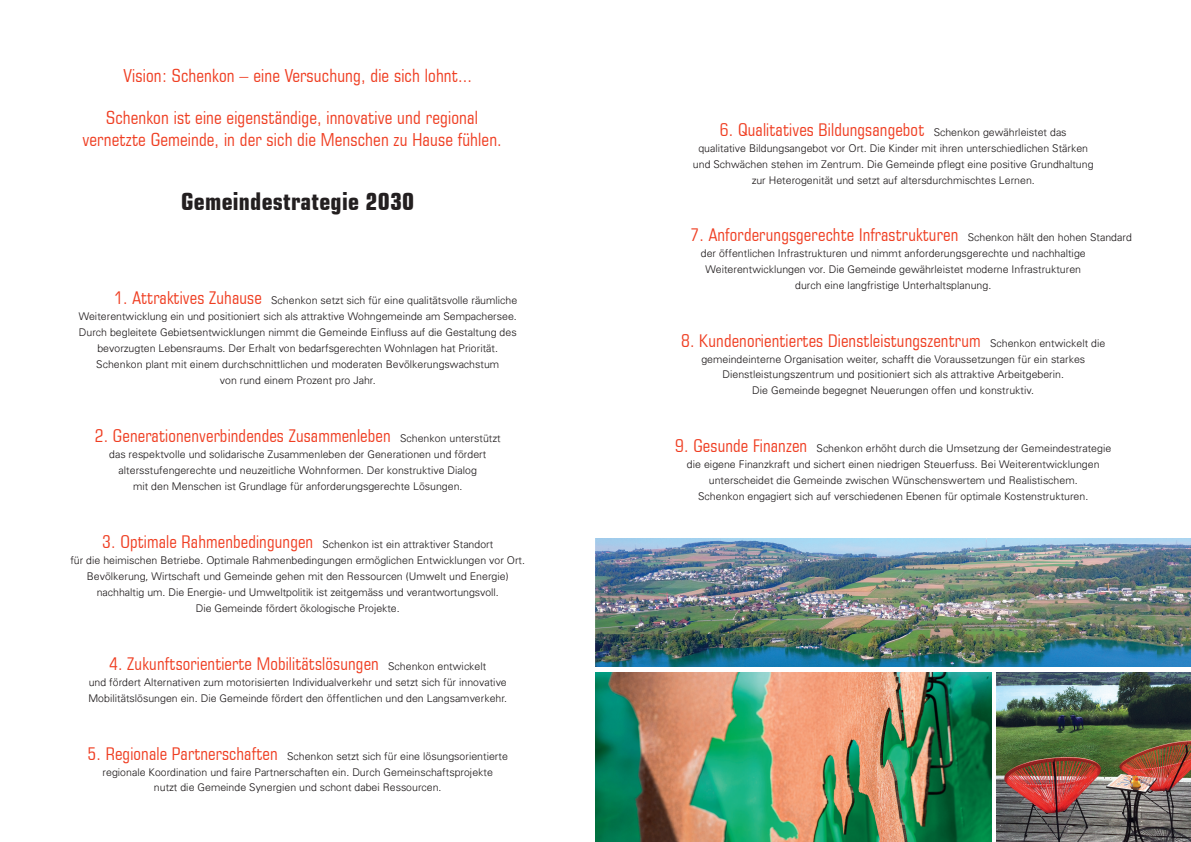
<style>
.page{position:relative;width:1191px;height:842px;background:#fff}
.page>*{position:absolute;margin:0;border:0;box-sizing:border-box;transform-origin:0 0}
.t1{font:700 condensed 24px "Square 721 BT";letter-spacing:.01em;color:#231f20}
.t2{font:condensed 18px/22px "Square 721 BT";letter-spacing:.01em;color:#ef3e22;text-align:center}
.t3{font:condensed 17.6px "Square 721 BT";letter-spacing:.01em;color:#ef3e22}
.t4{font:300 10.6px/15.8px "Univers";letter-spacing:.005em;color:#231f20;text-align:center}
.s1{font-family:"Square 721 BT";font-weight:400;font-stretch:condensed;font-size:17.6px;color:#ef3e22}
.s2{font-family:"Univers";font-weight:300;font-stretch:normal;font-size:10.6px;color:#231f20}
</style>
<div class="page">
<img style="left:595px;top:538px;width:596px;height:129px">
<img style="left:595px;top:673px;width:396px;height:169px">
<img style="left:996px;top:673px;width:195px;height:169px">
<h2 class="t2" style="left:123px;top:65px;width:350px">Vision: Schenkon – eine Versuchung, die sich lohnt...</h2>
<h2 class="t2" style="left:82px;top:107px;width:421px">Schenkon ist eine eigenständige, innovative und regional vernetzte Gemeinde, in der sich die Menschen zu Hause fühlen.</h2>
<h1 class="t1" style="left:181px;top:187px;width:234px">Gemeindestrategie 2030</h1>
<p class="t4" style="left:114px;top:292px;width:404px"><span class="s1">1. Attraktives Zuhause</span> Schenkon setzt sich für eine qualitätsvolle räumliche</p>
<p class="t4" style="left:79px;top:308px;width:439px">Weiterentwicklung ein und positioniert sich als attraktive Wohngemeinde am Sempachersee.</p>
<p class="t4" style="left:79px;top:324px;width:439px">Durch begleitete Gebietsentwicklungen nimmt die Gemeinde Einfluss auf die Gestaltung des</p>
<p class="t4" style="left:97px;top:340px;width:402px">bevorzugten Lebensraums. Der Erhalt von bedarfsgerechten Wohnlagen hat Priorität.</p>
<p class="t4" style="left:96px;top:356px;width:404px">Schenkon plant mit einem durchschnittlichen und moderaten Bevölkerungswachstum</p>
<p class="t4" style="left:220px;top:372px;width:157px">von rund einem Prozent pro Jahr.</p>
<h3 class="t3" style="left:95px;top:425px;width:407px">2. Generationenverbindendes Zusammenleben <span class="s2">Schenkon unterstützt</span></h3>
<p class="t4" style="left:109px;top:446px;width:379px">das respektvolle und solidarische Zusammenleben der Generationen und fördert altersstufengerechte und neuzeitliche Wohnformen. Der konstruktive Dialog<br>mit den Menschen ist Grundlage für anforderungsgerechte Lösungen.</p>
<p class="t4" style="left:70px;top:536px;width:456px"><span class="s1">3. Optimale Rahmenbedingungen</span> Schenkon ist ein attraktiver Standort<br>für die heimischen Betriebe. Optimale Rahmenbedingungen ermöglichen Entwicklungen vor Ort.<br>Bevölkerung, Wirtschaft und Gemeinde gehen mit den Ressourcen (Umwelt und Energie) nachhaltig um. Die Energie- und Umweltpolitik ist zeitgemäss und verantwortungsvoll.<br>Die Gemeinde fördert ökologische Projekte.</p>
<h3 class="t3" style="left:109px;top:653px;width:379px">4. Zukunftsorientierte Mobilitätslösungen <span class="s2">Schenkon entwickelt</span></h3>
<p class="t4" style="left:88px;top:674px;width:420px;text-align:left">und fördert Alternativen zum motorisierten Individualverkehr und setzt sich für innovative<br>Mobilitätslösungen ein. Die Gemeinde fördert den öffentlichen und den Langsamverkehr.</p>
<p class="t4" style="left:88px;top:748px;width:422px"><span class="s1">5. Regionale Partnerschaften</span> Schenkon setzt sich für eine lösungsorientierte regionale Koordination und faire Partnerschaften ein. Durch Gemeinschaftsprojekte<br>nutzt die Gemeinde Synergien und schont dabei Ressourcen.</p>
<h3 class="t3" style="left:720px;top:119px;width:348px">6. Qualitatives Bildungsangebot <span class="s2">Schenkon gewährleistet das</span></h3>
<p class="t4" style="left:693px;top:140px;width:402px">qualitative Bildungsangebot vor Ort. Die Kinder mit ihren unterschiedlichen Stärken und Schwächen stehen im Zentrum. Die Gemeinde pflegt eine positive Grundhaltung zur Heterogenität und setzt auf altersdurchmischtes Lernen.</p>
<h3 class="t3" style="left:690px;top:224px;width:443px">7. Anforderungsgerechte Infrastrukturen <span class="s2">Schenkon hält den hohen Standard</span></h3>
<p class="t4" style="left:701px;top:245px;width:386px">der öffentlichen Infrastrukturen und nimmt anforderungsgerechte und nachhaltige<br>Weiterentwicklungen vor. Die Gemeinde gewährleistet moderne Infrastrukturen durch eine langfristige Unterhaltsplanung.</p>
<h3 class="t3" style="left:681px;top:330px;width:425px">8. Kundenorientiertes Dienstleistungszentrum <span class="s2">Schenkon entwickelt die</span></h3>
<p class="t4" style="left:701px;top:351px;width:385px">gemeindeinterne Organisation weiter, schafft die Voraussetzungen für ein starkes<br>Dienstleistungszentrum und positioniert sich als attraktive Arbeitgeberin.<br>Die Gemeinde begegnet Neuerungen offen und konstruktiv.</p>
<p class="t4" style="left:675px;top:440px;width:437px"><span class="s1">9. Gesunde Finanzen</span> Schenkon erhöht durch die Umsetzung der Gemeindestrategie die eigene Finanzkraft und sichert einen niedrigen Steuerfuss. Bei Weiterentwicklungen unterscheidet die Gemeinde zwischen Wünschenswertem und Realistischem.<br>Schenkon engagiert sich auf verschiedenen Ebenen für optimale Kostenstrukturen.</p>
</div>
